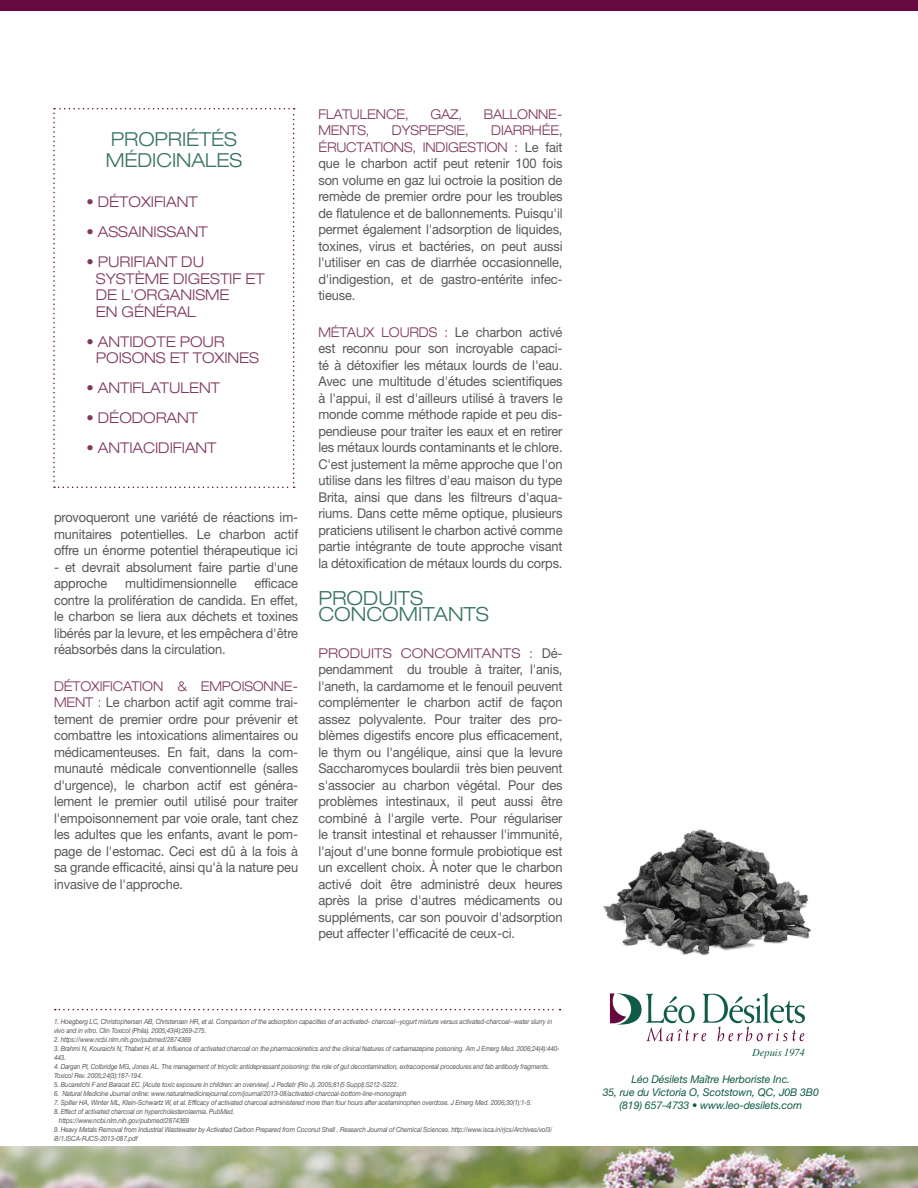
<style>
.page{position:relative;width:918px;height:1188px;background:#fff}
.page>*{position:absolute;margin:0;border:0;box-sizing:border-box;transform-origin:0 0}
.t1{font:300 expanded 19.5px/16.5px "Helvetica Neue";color:#387364}
.t2{font:300 expanded 19.35px/21px "Helvetica Neue";letter-spacing:-.005em;color:#387364}
.t3{font:300 expanded 14.85px/16.5px "Helvetica Neue";letter-spacing:-.005em;color:#7f385f}
.t4{font:13.5px/16.5px "Helvetica Neue";letter-spacing:-.01em;color:#57585a;text-align:justify;scale:.95 1}
.t5{font:300 expanded 13.5px "Helvetica Neue";letter-spacing:-.01em;color:#7f385f;scale:.95 1}
.t6{font:italic 10.65px/12.8px "Helvetica Neue";letter-spacing:-.01em;color:#105a48;text-align:center}
.t7{font:italic 10.65px "Times";letter-spacing:-.01em;color:#105a48}
.t8{font:italic 7.05px/9px "Helvetica Neue";letter-spacing:-.02em;color:#57585a;scale:.9 1}
.s1{font-weight:300;font-stretch:expanded;color:#7f385f}
</style>
<div class="page">
<img style="left:603px;top:829px;width:208px;height:127px">
<div style="left:0;top:0;width:918px;height:11px;background:#650940"></div>
<svg style="left:53px;top:108px;width:242px;height:380px"></svg>
<img style="left:0;top:1147px;width:918px;height:41px">
<svg style="left:55px;top:1009px;width:506px;height:1px"></svg>
<svg style="left:610px;top:993px;width:195px;height:49px"></svg>
<h2 class="t2" style="left:106px;top:128px;width:138px">PROPRIÉTÉS<br>MÉDICINALES</h2>
<p class="t3" style="left:87px;top:194px;width:113px">• DÉTOXIFIANT</p>
<p class="t3" style="left:87px;top:224px;width:123px">• ASSAINISSANT</p>
<p class="t3" style="left:96px;top:254px;width:170px;text-indent:-9px">• PURIFIANT DU<br>SYSTÈME DIGESTIF ET<br>DE L'ORGANISME<br>EN GÉNÉRAL</p>
<p class="t3" style="left:96px;top:333px;width:165px;text-indent:-9px">• ANTIDOTE POUR<br>POISONS ET TOXINES</p>
<p class="t3" style="left:87px;top:380px;width:135px">• ANTIFLATULENT</p>
<p class="t3" style="left:87px;top:410px;width:113px">• DÉODORANT</p>
<p class="t3" style="left:87px;top:440px;width:132px">• ANTIACIDIFIANT</p>
<p class="t4" style="left:54px;top:509px;width:259px">provoqueront une variété de réactions im&shy;munitaires potentielles. Le charbon actif offre un énorme potentiel thérapeutique ici</p>
<p class="t4" style="left:54px;top:558px;width:259px">- et devrait absolument faire partie d'une approche</p>
<p class="t4" style="left:54px;top:575px;width:259px;text-indent:200px">efficace contre la prolifération de candida. En effet, le charbon se liera aux déchets et toxines libérés par la levure, et les empêchera d'être réabsorbés dans la circulation.</p>
<p class="t4" style="left:54px;top:678px;width:259px"><span class="s1">DÉTOXIFICATION &amp; EMPOISONNE-MENT :</span> Le charbon actif agit comme trai&shy;tement de premier ordre pour prévenir et combattre les intoxications alimentaires ou médicamenteuses. En fait, dans la com&shy;munauté médicale conventionnelle (salles d'urgence), le charbon actif est généra&shy;lement le premier outil utilisé pour traiter l'empoisonnement par voie orale, tant chez les adultes que les enfants, avant le pom&shy;page de l'estomac. Ceci est dû à la fois à sa grande efficacité, ainsi qu'à la nature peu invasive de l'approche.</p>
<p class="t4" style="left:125px;top:575px;width:119px">multidimensionnelle</p>
<p class="t5" style="left:318px;top:106px;width:96px">FLATULENCE,</p>
<p class="t5" style="left:430px;top:106px;width:35px">GAZ,</p>
<p class="t5" style="left:484px;top:106px;width:84px">BALLONNE-</p>
<p class="t5" style="left:318px;top:122px;width:55px">MENTS,</p>
<p class="t5" style="left:392px;top:122px;width:82px">DYSPEPSIE,</p>
<p class="t4" style="left:318px;top:122px;width:259px;text-indent:173px"><span class="s1">DIARRHÉE, ÉRUCTATIONS, INDIGESTION :</span> Le fait que le charbon actif peut retenir 100 fois son volume en gaz lui octroie la position de remède de premier ordre pour les troubles de flatulence et de ballonnements. Puisqu'il permet également l'adsorption de liquides, toxines, virus et bactéries, on peut aussi l'utiliser en cas de diarrhée occasionnelle, d'indigestion, et de gastro-entérite infec&shy;tieuse.</p>
<p class="t4" style="left:318px;top:324px;width:259px"><span class="s1">MÉTAUX LOURDS :</span> Le charbon activé est reconnu pour son incroyable capaci&shy;té à détoxifier les métaux lourds de l'eau.<br>Avec une multitude d'études scientifiques à l'appui, il est d'ailleurs utilisé à travers le monde comme méthode rapide et peu dis&shy;pendieuse pour traiter les eaux et en retirer les métaux lourds contaminants et le chlore.<br>C'est justement la même approche que l'on utilise dans les filtres d'eau maison du type Brita, ainsi que dans les filtreurs d'aqua&shy;riums. Dans cette même optique, plusieurs praticiens utilisent le charbon activé comme partie intégrante de toute approche visant la détoxification de métaux lourds du corps.</p>
<h1 class="t1" style="left:318px;top:589px;width:28px">PRODUITS<br>CONCOMITANTS</h1>
<p class="t4" style="left:318px;top:645px;width:259px"><span class="s1">PRODUITS CONCOMITANTS :</span> Dé&shy;pendamment du trouble à traiter, l'anis, l'aneth, la cardamome et le fenouil peuvent complémenter le charbon actif de façon assez polyvalente. Pour traiter des pro&shy;blèmes digestifs encore plus efficacement, le thym ou l'angélique, ainsi que la levure Saccharomyces boulardii très bien peuvent s'associer au charbon végétal. Pour des problèmes intestinaux, il peut aussi être combiné à l'argile verte. Pour régulariser le transit intestinal et rehausser l'immunité, l'ajout d'une bonne formule probiotique est un excellent choix. À noter que le charbon activé doit être administré deux heures après la prise d'autres médicaments ou suppléments, car son pouvoir d'adsorption peut affecter l'efficacité de ceux-ci.</p>
<p class="t8" style="left:54px;top:1016px;width:555px">1. Hoegberg LC, Christophersen AB, Christensen HR, et al. Comparison of the adsorption capacities of an activated- charcoal--yogurt mixture versus activated-charcoal--water slurry in vivo and in vitro. Clin Toxicol (Phila). 2005;43(4):269-275.</p>
<p class="t8" style="left:54px;top:1034px;width:154px">2. https://www.ncbi.nlm.nih.gov/pubmed/2874369</p>
<p class="t8" style="left:54px;top:1043px;width:563px">3. Brahmi N, Kouraichi N, Thabet H, et al. Influence of activated charcoal on the pharmacokinetics and the clinical features of carbamazepine poisoning. Am J Emerg Med. 2006;24(4):440-<br>443.</p>
<p class="t8" style="left:54px;top:1061px;width:552px">4. Dargan PI, Colbridge MG, Jones AL. The management of tricyclic antidepressant poisoning: the role of gut decontamination, extracorporeal procedures and fab antibody fragments.<br>Toxicol Rev. 2005;24(3):187-194.</p>
<p class="t8" style="left:54px;top:1079px;width:384px">5. Bucaretchi F and Baracat EC. [Acute toxic exposure in children: an overview]. J Pediatr (Rio J). 2005;81(5 Suppl):S212-S222.</p>
<p class="t8" style="left:54px;top:1088px;width:393px">6. Natural Medicine Journal online: www.naturalmedicinejournal.com/journal/2013-08/activated-charcoal-bottom-line-monograph</p>
<p class="t8" style="left:54px;top:1097px;width:533px">7. Spiller HA, Winter ML, Klein-Schwartz W, et al. Efficacy of activated charcoal administered more than four hours after acetaminophen overdose. J Emerg Med. 2006;30(1):1-5.</p>
<p class="t8" style="left:59px;top:1106px;width:197px;text-indent:-5px">8. Effect of activated charcoal on hypercholesterolaemia. PubMed. https://www.ncbi.nlm.nih.gov/pubmed/2874369</p>
<p class="t8" style="left:54px;top:1124px;width:555px">9. Heavy Metals Removal from Industrial Wastewater by Activated Carbon Prepared from Coconut Shell . Research Journal of Chemical Sciences. http://www.isca.in/rjcs/Archives/vol3/ i8/1.ISCA-RJCS-2013-087.pdf</p>
<p class="t7" style="left:752px;top:1047px;width:54px">Depuis 1974</p>
<p class="t6" style="left:603px;top:1073px;width:218px">Léo Désilets Maître Herboriste Inc.<br>35, rue du Victoria O, Scotstown, QC, J0B 3B0 (819) 657-4733 • www.leo-desilets.com</p>
</div>
